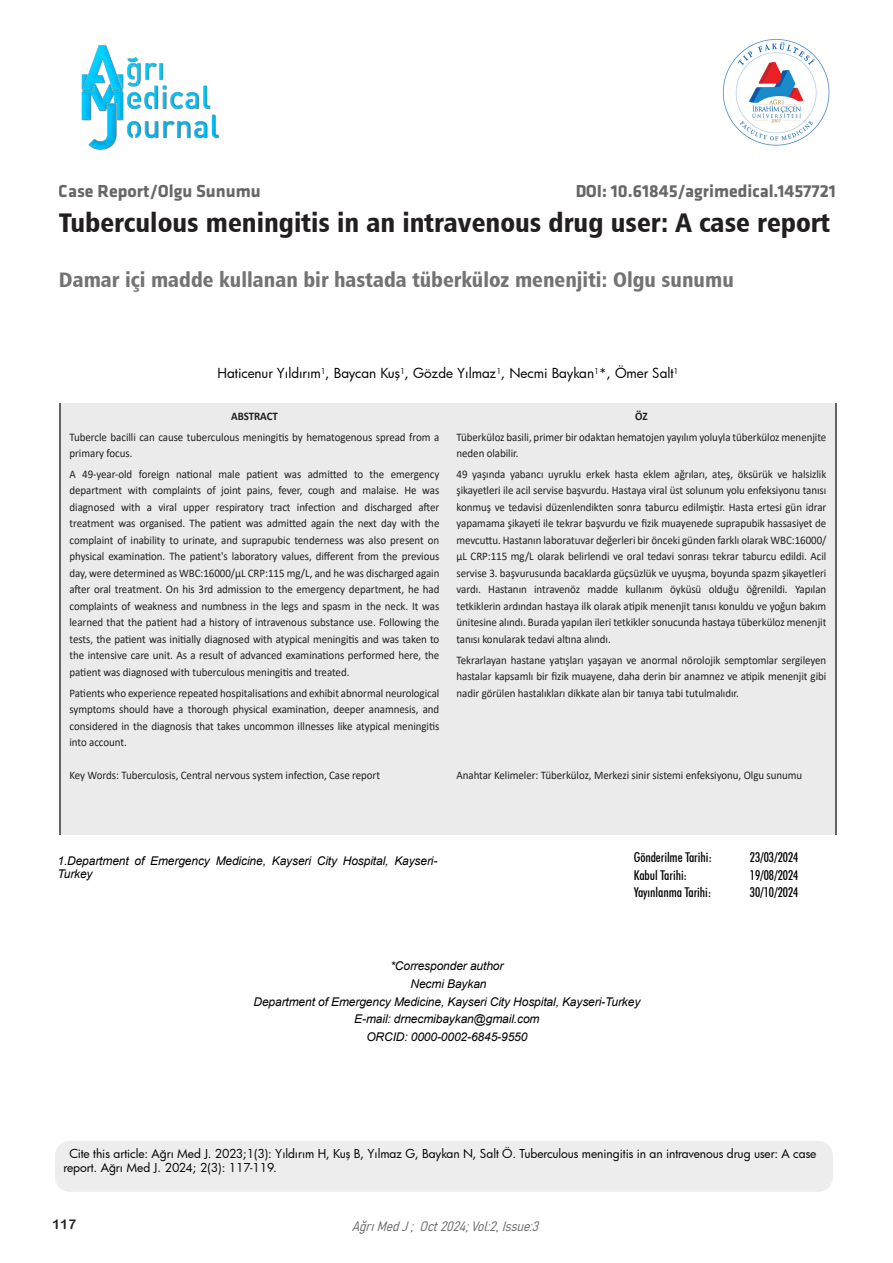
<style>
.page{position:relative;width:893px;height:1263px;background:#fff}
.page>*{position:absolute;margin:0;border:0;box-sizing:border-box;transform-origin:0 0}
.Ana_başlık_İng{font:27px "Humanist 777 BT Black Condensed B";color:#231f20}
.Anabaşlık_Türkçe{font:21px "Humanist 777 BT Black Condensed B";color:#737373}
.t1{font:700 18px "Klavika";color:#231f20}
.Tarihler{font:500 condensed 13.5px "Futura BT";letter-spacing:-.005em;color:#000}
.Yazarlar{font:13.5px "Futura";letter-spacing:-.005em;color:#000}
.t2{font:italic 13.5px "Bahnschrift";color:#231f20}
.t3{font:13.5px "Arial Rounded MT Bold";color:#231f20}
.Atıf_için{font:12px/13.5px "Futura";letter-spacing:-.005em;color:#000}
.Sorumlu_Yazar{font:italic 12px "Arial";letter-spacing:-.01em;color:#000}
.Kurum{font:italic 12px/13.5px "Arial";letter-spacing:-.01em;color:#000}
.Özet{font:11.55px/16.5px "Calibri";letter-spacing:-.005em;color:#231f20;text-align:justify;scale:.94 1}
.Özet-2{font:700 11.55px "Calibri";letter-spacing:-.005em;color:#231f20;scale:.94 1}
</style>
<div class="page">
<hr style="left:833px;top:403px;width:4px;height:432px;background:#636363">
<hr style="left:59px;top:403px;width:4px;height:432px;background:#636363">
<img style="left:722px;top:39px;width:108px;height:107px">
<img style="left:82px;top:45px;width:138px;height:105px">
<div style="left:55px;top:1141px;width:778px;height:51px;background:#ededed;border-radius:15px"></div>
<div style="left:448px;top:403px;width:387px;height:432px;background:#ebebeb"></div>
<div style="left:61px;top:403px;width:387px;height:432px;background:#ebebeb"></div>
<h3 class="t1" style="left:59px;top:182px;width:203px">Case Report/Olgu Sunumu</h3>
<h3 class="t1" style="left:575px;top:182px;width:262px">DOI: 10.61845/agrimedical.1457721</h3>
<p class="Ana_başlık_İng" style="left:59px;top:205px;width:773px">Tuberculous meningitis in an intravenous drug user: A case report</p>
<p class="Anabaşlık_Türkçe" style="left:59px;top:267px;width:676px">Damar içi madde kullanan bir hastada tüberküloz menenjiti: Olgu sunumu</p>
<p class="Yazarlar" style="left:218px;top:364px;width:462px">Haticenur Yıldırım<sup>1</sup>, Baycan Kuş<sup>1</sup>, Gözde Yılmaz<sup>1</sup>, Necmi Baykan<sup>1</sup>*, Ömer Salt<sup>1</sup></p>
<p class="Özet-2" style="left:231px;top:408px;width:51px">ABSTRACT</p>
<p class="Özet" style="left:70px;top:428px;width:395px">Tubercle bacilli can cause tuberculous meningitis by hematogenous spread from a primary focus.</p>
<p class="Özet" style="left:70px;top:466px;width:395px">A 49-year-old foreign national male patient was admitted to the emergency department with complaints of joint pains, fever, cough and malaise. He was diagnosed with a viral upper respiratory tract infection and discharged after treatment was organised. The patient was admitted again the next day with the complaint of inability to urinate, and suprapubic tenderness was also present on physical examination. The patient's laboratory values, different from the previous day, were determined as WBC:16000/µL CRP:115 mg/L, and he was discharged again after oral treatment. On his 3rd admission to the emergency department, he had complaints of weakness and numbness in the legs and spasm in the neck. It was learned that the patient had a history of intravenous substance use. Following the tests, the patient was initially diagnosed with atypical meningitis and was taken to the intensive care unit. As a result of advanced examinations performed here, the patient was diagnosed with tuberculous meningitis and treated.</p>
<p class="Özet" style="left:70px;top:684px;width:395px">Patients who experience repeated hospitalisations and exhibit abnormal neurological symptoms should have a thorough physical examination, deeper anamnesis, and considered in the diagnosis that takes uncommon illnesses like atypical meningitis into account.</p>
<p class="Özet" style="left:70px;top:767px;width:332px">Key Words: Tuberculosis, Central nervous system infection, Case report</p>
<p class="Özet-2" style="left:635px;top:408px;width:15px">ÖZ</p>
<p class="Özet" style="left:456px;top:428px;width:395px">Tüberküloz basili, primer bir odaktan hematojen yayılım yoluyla tüberküloz menenjite neden olabilir.</p>
<p class="Özet" style="left:456px;top:466px;width:395px">49 yaşında yabancı uyruklu erkek hasta eklem ağrıları, ateş, öksürük ve halsizlik şikayetleri ile acil servise başvurdu. Hastaya viral üst solunum yolu enfeksiyonu tanısı konmuş ve tedavisi düzenlendikten sonra taburcu edilmiştir. Hasta ertesi gün idrar yapamama şikayeti ile tekrar başvurdu ve fizik muayenede suprapubik hassasiyet de mevcuttu. Hastanın laboratuvar değerleri bir önceki günden farklı olarak WBC:16000/ µL CRP:115 mg/L olarak belirlendi ve oral tedavi sonrası tekrar taburcu edildi. Acil servise 3. başvurusunda bacaklarda güçsüzlük ve uyuşma, boyunda spazm şikayetleri vardı. Hastanın intravenöz madde kullanım öyküsü olduğu öğrenildi. Yapılan tetkiklerin ardından hastaya ilk olarak atipik menenjit tanısı konuldu ve yoğun bakım ünitesine alındı. Burada yapılan ileri tetkikler sonucunda hastaya tüberküloz menenjit tanısı konularak tedavi altına alındı.</p>
<p class="Özet" style="left:456px;top:651px;width:395px">Tekrarlayan hastane yatışları yaşayan ve anormal nörolojik semptomlar sergileyen hastalar kapsamlı bir fizik muayene, daha derin bir anamnez ve atipik menenjit gibi nadir görülen hastalıkları dikkate alan bir tanıya tabi tutulmalıdır.</p>
<p class="Özet" style="left:456px;top:767px;width:369px">Anahtar Kelimeler: Tüberküloz, Merkezi sinir sistemi enfeksiyonu, Olgu sunumu</p>
<p class="Tarihler" style="left:634px;top:849px;width:80px">Gönderilme Tarihi:</p>
<p class="Tarihler" style="left:634px;top:867px;width:55px">Kabul Tarihi:</p>
<p class="Tarihler" style="left:634px;top:884px;width:79px">Yayınlanma Tarihi:</p>
<p class="Kurum" style="left:57px;top:854px;width:382px">1.Department of Emergency Medicine, Kayseri City Hospital, Kayseri-<br>Turkey</p>
<p class="Tarihler" style="left:750px;top:849px;width:50px">23/03/2024</p>
<p class="Tarihler" style="left:750px;top:867px;width:50px">19/08/2024</p>
<p class="Tarihler" style="left:750px;top:884px;width:50px">30/10/2024</p>
<p class="Sorumlu_Yazar" style="left:390px;top:958px;width:115px">*Corresponder author</p>
<p class="Sorumlu_Yazar" style="left:410px;top:976px;width:78px">Necmi Baykan</p>
<p class="Sorumlu_Yazar" style="left:253px;top:994px;width:388px">Department of Emergency Medicine, Kayseri City Hospital, Kayseri-Turkey</p>
<p class="Sorumlu_Yazar" style="left:354px;top:1011px;width:187px">E-mail: drnecmibaykan@gmail.com</p>
<p class="Sorumlu_Yazar" style="left:366px;top:1029px;width:163px">ORCID: 0000-0002-6845-9550</p>
<p class="Atıf_için" style="left:64px;top:1147px;width:754px;text-indent:6px">Cite this article: Ağrı Med J. 2023;1(3): Yıldırım H, Kuş B, Yılmaz G, Baykan N, Salt Ö. Tuberculous meningitis in an intravenous drug user: A case report. Ağrı Med J. 2024; 2(3): 117-119.</p>
<p class="t3" style="left:52px;top:1216px;width:26px">117</p>
<p class="t2" style="left:352px;top:1216px;width:193px">AğrıMedJ; Oct2024;Vol:2,Issue:3</p>
</div>
